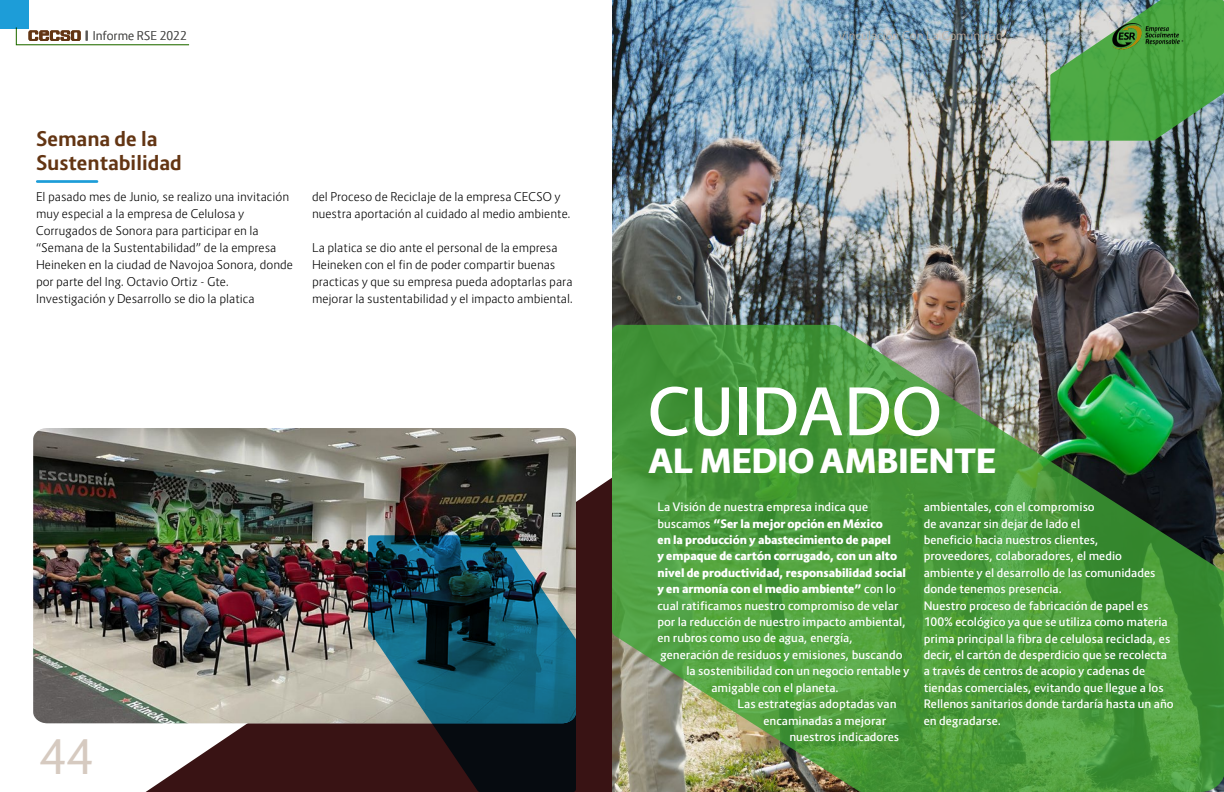
<style>
.page{position:relative;width:1224px;height:792px;background:#fff}
.page>*{position:absolute;margin:0;border:0;box-sizing:border-box;transform-origin:0 0}
.t1{font:600 64.6px "Route 159";color:#fff}
.t2{font:47px "Route 159";color:#d6cac0}
.t3{font:800 33px "Route 159";color:#fff}
.t4{font:700 20px/24px "Route 159";color:#633513}
.t5{font:300 12px/17px "Route 159";color:#000}
.t6{font:300 12px "Route 159";color:#c3b1a2}
.t7{font:300 12px "Route 159";color:#575756}
.t8{font:600 11.6px/16.4px "Route 159";color:#fff}
.t9{font:800 11.6px "Route 159";color:#fff}
.s1{font-weight:600}
</style>
<div class="page">
<svg style="left:146px;top:477px;width:466px;height:315px;fill:#391314"></svg>
<img style="left:612px;top:0;width:612px;height:325px">
<svg style="left:1050px;top:0;width:174px;height:141px;background:#5ca65e"></svg>
<img style="left:33px;top:428px;width:543px;height:295px">
<svg style="left:368px;top:535px;width:208px;height:257px;background:#274955"></svg>
<div style="left:0;top:0;width:29px;height:28px;background:#1d9dd8"></div>
<svg style="left:15px;top:27px;width:175px;height:19px"></svg>
<img style="left:1108px;top:23px;width:80px;height:26px">
<hr style="left:36px;top:180px;width:62px;height:3px;background:#1d9dd8">
<img style="left:612px;top:325px;width:612px;height:467px">
<p class="t7" style="left:93px;top:28px;width:96px">Informe RSE 2022</p>
<h3 class="t4" style="left:36px;top:126px;width:147px">Semana de la<br>Sustentabilidad</h3>
<p class="t5" style="left:36px;top:188px;width:259px">El pasado mes de Junio, se realizo una invitación muy especial a la empresa de Celulosa y Corrugados de Sonora para participar en la ‘‘Semana de la Sustentabilidad’’ de la empresa Heineken en la ciudad de Navojoa Sonora, donde por parte del Ing. Octavio Ortiz - Gte.<br>Investigación y Desarrollo se dio la platica</p>
<p class="t5" style="left:312px;top:188px;width:260px">del Proceso de Reciclaje de la empresa CECSO y nuestra aportación al cuidado al medio ambiente.</p>
<p class="t5" style="left:312px;top:239px;width:263px">La platica se dio ante el personal de la empresa Heineken con el fin de poder compartir buenas practicas y que su empresa pueda adoptarlas para mejorar la sustentabilidad y el impacto ambiental.</p>
<h2 class="t2" style="left:39px;top:728px;width:55px">44</h2>
<p class="t6" style="left:838px;top:29px;width:166px">Vinculación Con La Comunidad</p>
<h1 class="t1" style="left:648px;top:372px;width:295px">CUIDADO</h1>
<h3 class="t3" style="left:648px;top:440px;width:350px">AL MEDIO AMBIENTE</h3>
<p class="t8" style="left:657px;top:499px;width:212px">La Visión de nuestra empresa indica que</p>
<p class="t9" style="left:657px;top:516px;width:227px"><span class="s1">buscamos</span> “Ser la mejor opción en México</p>
<p class="t9" style="left:657px;top:532px;width:235px">en la producción y abastecimiento de papel</p>
<p class="t9" style="left:657px;top:549px;width:241px">y empaque de cartón corrugado, con un alto</p>
<p class="t9" style="left:657px;top:565px;width:250px">nivel de productividad, responsabilidad social</p>
<p class="t9" style="left:657px;top:582px;width:240px">y en armonía con el medio ambiente” <span class="s1">con lo</span></p>
<p class="t8" style="left:657px;top:597px;width:243px">cual ratificamos nuestro compromiso de velar</p>
<p class="t8" style="left:657px;top:614px;width:250px">por la reducción de nuestro impacto ambiental,</p>
<p class="t8" style="left:657px;top:630px;width:197px">en rubros como uso de agua, energía,</p>
<p class="t8" style="left:660px;top:647px;width:244px">generación de residuos y emisiones, buscando</p>
<p class="t8" style="left:686px;top:663px;width:225px">la sostenibilidad con un negocio rentable y</p>
<p class="t8" style="left:711px;top:679px;width:129px">amigable con el planeta.</p>
<p class="t8" style="left:737px;top:696px;width:161px">Las estrategias adoptadas van</p>
<p class="t8" style="left:763px;top:712px;width:124px">encaminadas a mejorar</p>
<p class="t8" style="left:789px;top:729px;width:111px">nuestros indicadores</p>
<p class="t8" style="left:924px;top:499px;width:251px">ambientales, con el compromiso<br>de avanzar sin dejar de lado el<br>beneficio hacia nuestros clientes,<br>proveedores, colaboradores, el medio ambiente y el desarrollo de las comunidades donde tenemos presencia.<br>Nuestro proceso de fabricación de papel es 100% ecológico ya que se utiliza como materia prima principal la fibra de celulosa reciclada, es decir, el cartón de desperdicio que se recolecta a través de centros de acopio y cadenas de tiendas comerciales, evitando que llegue a los Rellenos sanitarios donde tardaría hasta un año en degradarse.</p>
</div>
